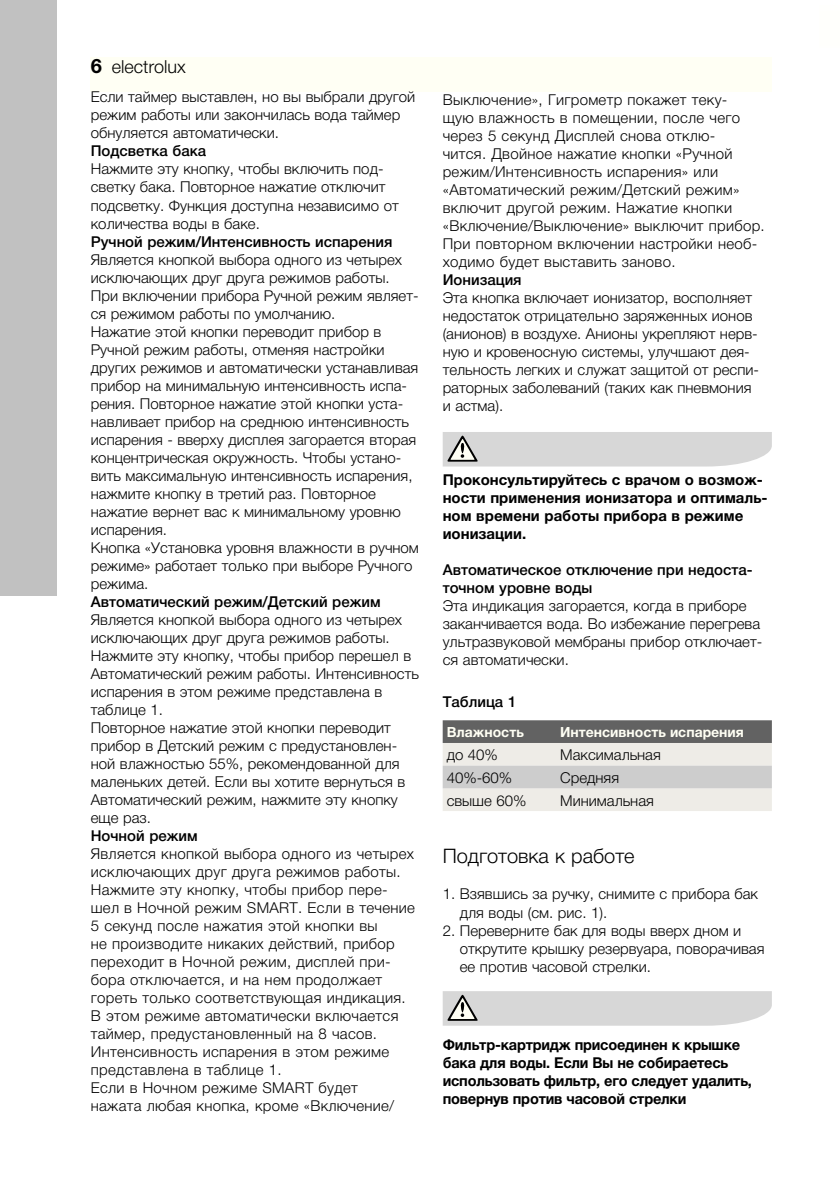
<style>
.page{position:relative;width:840px;height:1191px;background:#fff}
.page>*{position:absolute;margin:0;border:0;box-sizing:border-box;transform-origin:0 0}
.t1{font:300 20px "Helvetica Neue LTCYR";color:#000}
.t2{font:300 18px "Helvetica Neue LTCYR";color:#000}
.t3{font:300 15px/18px "Helvetica Neue LTCYR";color:#000}
.t4{font:300 15px/18px "Helvetica Neue LTCYR";letter-spacing:.02em;color:#000}
.t5{font:700 15px/18px "Helvetica Neue LTCYR";letter-spacing:-.015em;color:#000}
.t6{font:500 15px/18px "Helvetica Neue LTCYR";color:#000}
.t7{font:700 14px "Helvetica Neue LTCYR";color:#fffff4}
.s1{font-weight:700;font-size:20px}
</style>
<div class="page">
<div style="left:91px;top:58px;width:680px;height:34px;background:#fffff4"></div>
<div style="left:0;top:0;width:57px;height:595px;background:#c1c1c1"></div>
<div style="left:442px;top:432px;width:329px;height:34px;background:#d7d7d7"></div>
<svg style="left:442px;top:720px;width:329px;height:91px;background:#c3c2c0"></svg>
<div style="left:442px;top:991px;width:329px;height:34px;background:#d7d7d7"></div>
<p class="t2" style="left:91px;top:57px;width:96px"><span class="s1">6</span> electrolux</p>
<p class="t3" style="left:91px;top:88px;width:326px">Если таймер выставлен, но вы выбрали другой режим работы или закончилась вода таймер обнуляется автоматически.</p>
<p class="t6" style="left:91px;top:143px;width:117px">Подсветка бака</p>
<p class="t3" style="left:91px;top:160px;width:309px">Нажмите эту кнопку, чтобы включить под&shy;светку бака. Повторное нажатие отключит подсветку. Функция доступна независимо от количества воды в баке.</p>
<p class="t6" style="left:91px;top:233px;width:303px">Ручной режим/Интенсивность испарения</p>
<p class="t3" style="left:91px;top:250px;width:329px">Является кнопкой выбора одного из четырех исключающих друг друга режимов работы.<br>При включении прибора Ручной режим являет&shy;ся режимом работы по умолчанию.<br>Нажатие этой кнопки переводит прибор в Ручной режим работы, отменяя настройки других режимов и автоматически устанавливая прибор на минимальную интенсивность испа&shy;рения. Повторное нажатие этой кнопки уста&shy;навливает прибор на среднюю интенсивность испарения - вверху дисплея загорается вторая концентрическая окружность. Чтобы устано&shy;вить максимальную интенсивность испарения, нажмите кнопку в третий раз. Повторное нажатие вернет вас к минимальному уровню испарения.<br>Кнопка «Установка уровня влажности в ручном режиме» работает только при выборе Ручного режима.</p>
<p class="t6" style="left:91px;top:593px;width:291px">Автоматический режим/Детский режим</p>
<p class="t3" style="left:91px;top:610px;width:329px">Является кнопкой выбора одного из четырех исключающих друг друга режимов работы.<br>Нажмите эту кнопку, чтобы прибор перешел в Автоматический режим работы. Интенсивность испарения в этом режиме представлена в таблице 1.<br>Повторное нажатие этой кнопки переводит прибор в Детский режим с предустановлен&shy;ной влажностью 55%, рекомендованной для маленьких детей. Если вы хотите вернуться в Автоматический режим, нажмите эту кнопку еще раз.</p>
<p class="t6" style="left:91px;top:827px;width:108px">Ночной режим</p>
<p class="t4" style="left:91px;top:844px;width:325px">Является кнопкой выбора одного из четырех исключающих друг друга режимов работы.<br>Нажмите эту кнопку, чтобы прибор пере&shy;шел в Ночной режим SMART. Если в течение 5 секунд после нажатия этой кнопки вы<br>не производите никаких действий, прибор переходит в Ночной режим, дисплей при&shy;бора отключается, и на нем продолжает гореть только соответствующая индикация.<br>В этом режиме автоматически включается таймер, предустановленный на 8 часов.<br>Интенсивность испарения в этом режиме представлена в таблице 1.<br>Если в Ночном режиме SMART будет<br>нажата любая кнопка, кроме «Включение/</p>
<p class="t4" style="left:442px;top:91px;width:323px">Выключение», Гигрометр покажет теку-<br>щую влажность в помещении, после чего через 5 секунд Дисплей снова отклю-<br>чится. Двойное нажатие кнопки «Ручной режим/Интенсивность испарения» или «Автоматический режим/Детский режим» включит другой режим. Нажатие кнопки «Включение/Выключение» выключит прибор.<br>При повторном включении настройки необ&shy;ходимо будет выставить заново.</p>
<p class="t6" style="left:442px;top:272px;width:80px">Ионизация</p>
<p class="t3" style="left:442px;top:289px;width:317px">Эта кнопка включает ионизатор, восполняет недостаток отрицательно заряженных ионов (анионов) в воздухе. Анионы укрепляют нерв&shy;ную и кровеносную системы, улучшают дея&shy;тельность легких и служат защитой от респи&shy;раторных заболеваний (таких как пневмония и астма).</p>
<p class="t5" style="left:442px;top:470px;width:326px">Проконсультируйтесь с врачом о возмож&shy;ности применения ионизатора и оптималь&shy;ном времени работы прибора в режиме ионизации.</p>
<p class="t6" style="left:442px;top:561px;width:311px">Автоматическое отключение при недоста&shy;точном уровне воды</p>
<p class="t3" style="left:442px;top:596px;width:321px">Эта индикация загорается, когда в приборе заканчивается вода. Во избежание перегрева ультразвуковой мембраны прибор отключает&shy;ся автоматически.</p>
<p class="t6" style="left:442px;top:693px;width:75px">Таблица 1</p>
<p class="t7" style="left:446px;top:724px;width:79px">Влажность</p>
<p class="t7" style="left:560px;top:724px;width:185px">Интенсивность испарения</p>
<p class="t3" style="left:446px;top:746px;width:53px">до 40%</p>
<p class="t3" style="left:560px;top:746px;width:102px">Максимальная</p>
<p class="t3" style="left:446px;top:768px;width:67px">40%-60%</p>
<p class="t3" style="left:560px;top:768px;width:60px">Средняя</p>
<p class="t3" style="left:446px;top:791px;width:81px">свыше 60%</p>
<p class="t3" style="left:560px;top:791px;width:95px">Минимальная</p>
<h1 class="t1" style="left:442px;top:845px;width:193px">Подготовка к работе</h1>
<p class="t3" style="left:459px;top:885px;width:299px;text-indent:-17px">1. Взявшись за ручку, снимите с прибора бак для воды (см. рис. 1).</p>
<p class="t3" style="left:459px;top:921px;width:306px;text-indent:-17px">2. Переверните бак для воды вверх дном и открутите крышку резервуара, поворачивая ее против часовой стрелки.</p>
<p class="t5" style="left:442px;top:1036px;width:310px">Фильтр-картридж присоединен к крышке бака для воды. Если Вы не собираетесь использовать фильтр, его следует удалить, повернув против часовой стрелки</p>
</div>
